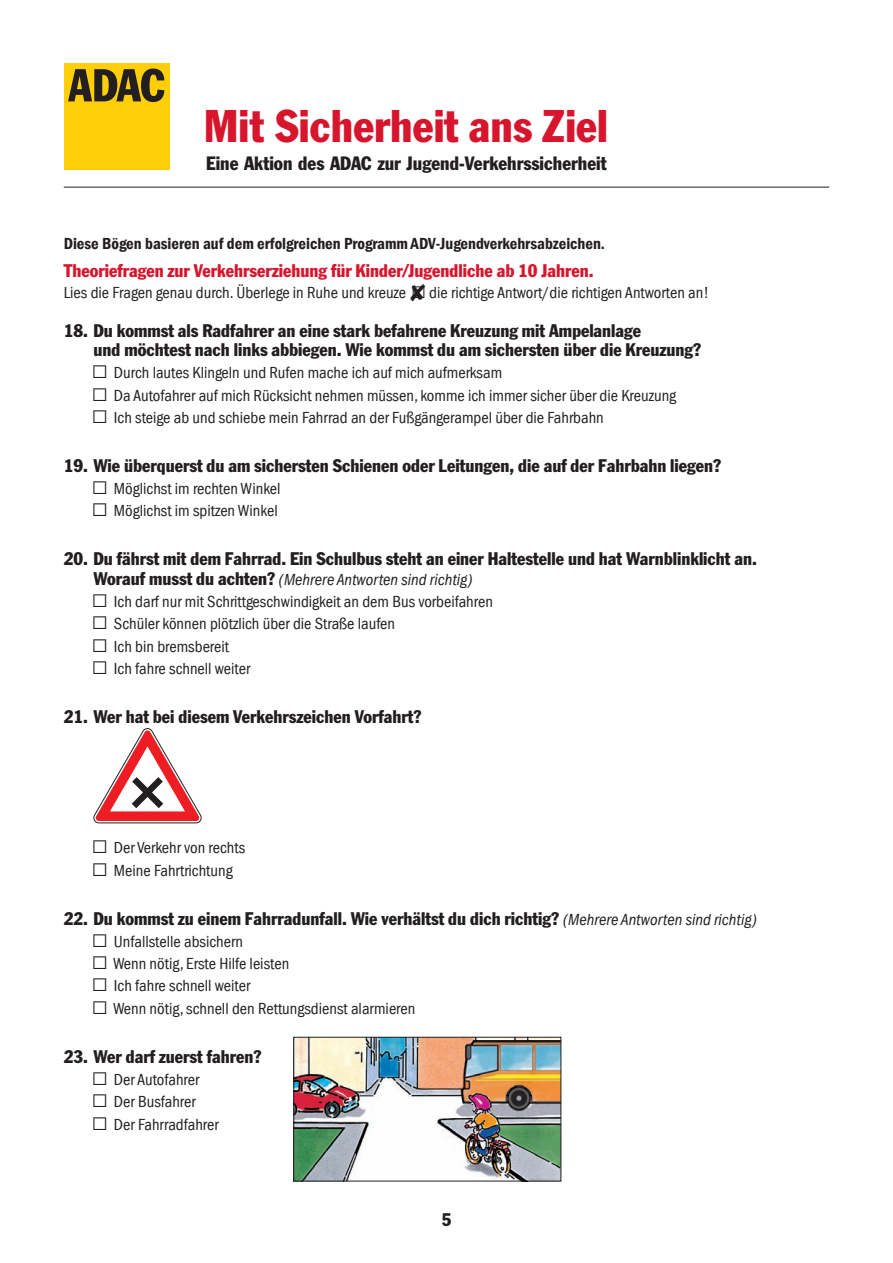
<style>
.page{position:relative;width:893px;height:1263px;background:#fff}
.page>*{position:absolute;margin:0;border:0;box-sizing:border-box;transform-origin:0 0}
.t1{font:45px "ADAC Franklin Gothic Pro";color:#d7162e}
.t2{font:19.05px "ADAC Franklin Gothic Pro";color:#231f20}
.t3{font:18px/19.5px "ADAC Franklin Gothic Pro";color:#231f20}
.t4{font:18px "ADAC Franklin Gothic Pro";color:#d7162e}
.t5{font:condensed 16.5px/22.2px "Franklin Gothic LT Com";color:#231f20}
.t6{font:16.5px "Franklin Gothic LT Com Dm Cn";color:#231f20}
.s1{font-family:"Berthold Pi BQ";font-stretch:normal}
.s2{font-family:"Berthold Pi BQ";font-stretch:normal;font-size:18px}
.s3{font-family:"ADAC Franklin Gothic Pro";font-stretch:normal;font-size:18px}
.s4{font-style:italic}
.s5{font-family:"Franklin Gothic LT Com";font-style:italic;font-stretch:condensed;font-size:16.5px}
</style>
<div class="page">
<hr style="left:64px;top:187px;width:765px;height:1px;background:#231f20">
<div style="left:64px;top:64px;width:105px;height:106px;background:#fece08"></div>
<svg style="left:68px;top:69px;width:96px;height:33px"></svg>
<svg style="left:93px;top:728px;width:109px;height:95px"></svg>
<img style="left:295px;top:1039px;width:264px;height:140px">
<div style="left:293px;top:1037px;width:268px;height:144px;border:1px solid #231f20"></div>
<h1 class="t1" style="left:204px;top:99px;width:405px">Mit Sicherheit ans Ziel</h1>
<p class="t2" style="left:206px;top:152px;width:402px">Eine Aktion des ADAC zur Jugend-Verkehrssicherheit</p>
<p class="t6" style="left:64px;top:235px;width:543px">Diese Bögen basieren auf dem erfolgreichen Programm ADV-Jugendverkehrsabzeichen.</p>
<p class="t4" style="left:64px;top:260px;width:531px">Theoriefragen zur Verkehrserziehung für Kinder/Jugendliche ab 10 Jahren.</p>
<p class="t5" style="left:64px;top:281px;width:647px">Lies die Fragen genau durch. Überlege in Ruhe und kreuze ✘<span class="s1">(</span> die richtige Antwort/die richtigen Antworten an!</p>
<p class="t3" style="left:94px;top:320px;width:609px;text-indent:-30px">18. Du kommst als Radfahrer an eine stark befahrene Kreuzung mit Ampelanlage<br>und möchtest nach links abbiegen. Wie kommst du am sichersten über die Kreuzung?</p>
<p class="t5" style="left:94px;top:362px;width:584px"><span class="s2">(</span> Durch lautes Klingeln und Rufen mache ich auf mich aufmerksam<br><span class="s2">(</span> Da Autofahrer auf mich Rücksicht nehmen müssen, komme ich immer sicher über die Kreuzung <span class="s2">(</span> Ich steige ab und schiebe mein Fahrrad an der Fußgängerampel über die Fahrbahn</p>
<p class="t3" style="left:64px;top:456px;width:659px">19. Wie überquerst du am sichersten Schienen oder Leitungen, die auf der Fahrbahn liegen?</p>
<p class="t5" style="left:94px;top:478px;width:188px"><span class="s2">(</span> Möglichst im rechten Winkel <span class="s2">(</span> Möglichst im spitzen Winkel</p>
<p class="t3" style="left:64px;top:549px;width:695px">20. Du fährst mit dem Fahrrad. Ein Schulbus steht an einer Haltestelle und hat Warnblinklicht an.</p>
<p class="t5" style="left:94px;top:568px;width:401px"><span class="s3">Worauf musst du achten?</span> <span class="s4">(Mehrere Antworten sind richtig)<br></span><span class="s2">(</span> Ich darf nur mit Schrittgeschwindigkeit an dem Bus vorbeifahren <span class="s2">(</span> Schüler können plötzlich über die Straße laufen<br><span class="s2">(</span> Ich bin bremsbereit<br><span class="s2">(</span> Ich fahre schnell weiter</p>
<p class="t3" style="left:64px;top:707px;width:359px">21. Wer hat bei diesem Verkehrszeichen Vorfahrt?</p>
<p class="t5" style="left:94px;top:837px;width:153px"><span class="s2">(</span> Der Verkehr von rechts <span class="s2">(</span> Meine Fahrtrichtung</p>
<p class="t3" style="left:64px;top:908px;width:694px">22. Du kommst zu einem Fahrradunfall. Wie verhältst du dich richtig? <span class="s5">(Mehrere Antworten sind richtig)</span></p>
<p class="t5" style="left:94px;top:930px;width:323px"><span class="s2">(</span> Unfallstelle absichern<br><span class="s2">(</span> Wenn nötig, Erste Hilfe leisten<br><span class="s2">(</span> Ich fahre schnell weiter<br><span class="s2">(</span> Wenn nötig, schnell den Rettungsdienst alarmieren</p>
<p class="t3" style="left:64px;top:1046px;width:199px">23. Wer darf zuerst fahren?</p>
<p class="t5" style="left:94px;top:1068px;width:127px"><span class="s2">(</span> Der Autofahrer<br><span class="s2">(</span> Der Busfahrer<br><span class="s2">(</span> Der Fahrradfahrer</p>
<p class="t3" style="left:442px;top:1209px;width:11px">5</p>
</div>
